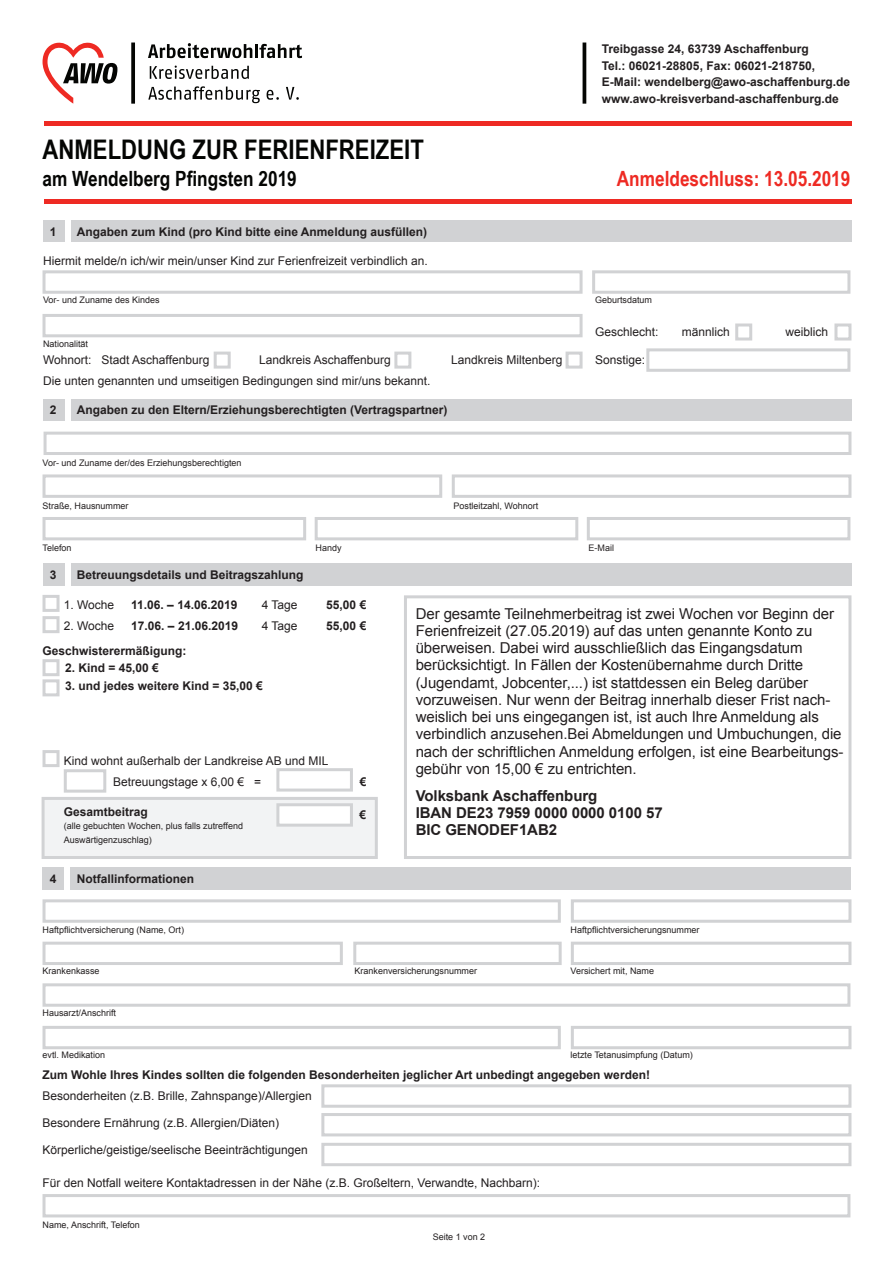
<style>
.page{position:relative;width:893px;height:1263px;background:#fff}
.page>*{position:absolute;margin:0;border:0;box-sizing:border-box;transform-origin:0 0}
.t1{font:700 27px "Arial Narrow";color:#040503}
.t2{font:700 21px "Arial Narrow";color:#040503}
.t3{font:700 21px "Arial Narrow";color:#ee2a23}
.t4{font:15px/17.2px "Arial";letter-spacing:-.005em;color:#231f20}
.t5{font:700 15px/17.2px "Arial";letter-spacing:-.005em;color:#231f20}
.t6{font:12px/21px "Arial";color:#231f20}
.t7{font:700 12px/16.5px "Arial";color:#231f20}
.t8{font:9px/13.5px "Arial";color:#231f20}
</style>
<div class="page">
<div style="left:71px;top:563px;width:780px;height:23px;background:#d1d2d4"></div>
<div style="left:44px;top:563px;width:21px;height:23px;background:#d1d2d4"></div>
<hr style="left:44px;top:121px;width:807px;height:4px;background:#ee2a23">
<hr style="left:44px;top:200px;width:807px;height:4px;background:#ee2a23">
<div style="left:42px;top:797px;width:336px;height:62px;background:#f2f3f4;border:3px solid #d1d2d4"></div>
<svg style="left:43px;top:42px;width:74px;height:62px"></svg>
<svg style="left:131px;top:43px;width:4px;height:61px"></svg>
<svg style="left:148px;top:86px;width:112px;height:17px"></svg>
<svg style="left:267px;top:90px;width:12px;height:10px"></svg>
<svg style="left:286px;top:87px;width:13px;height:13px"></svg>
<svg style="left:150px;top:66px;width:99px;height:13px"></svg>
<svg style="left:148px;top:43px;width:104px;height:15px"></svg>
<hr style="left:255px;top:44px;width:3px;height:14px;background:#040503">
<svg style="left:259px;top:44px;width:43px;height:14px"></svg>
<div style="left:43px;top:270px;width:540px;height:24px;border:3px solid #d1d2d4"></div>
<div style="left:592px;top:270px;width:258px;height:24px;border:3px solid #d1d2d4"></div>
<div style="left:43px;top:314px;width:540px;height:23px;border:3px solid #d1d2d4"></div>
<div style="left:735px;top:323px;width:17px;height:17px;border:3px solid #d1d2d4"></div>
<div style="left:834px;top:323px;width:17px;height:17px;border:3px solid #d1d2d4"></div>
<div style="left:71px;top:221px;width:780px;height:21px;background:#d1d2d4"></div>
<div style="left:44px;top:221px;width:21px;height:21px;background:#d1d2d4"></div>
<div style="left:71px;top:399px;width:780px;height:22px;background:#d1d2d4"></div>
<div style="left:44px;top:399px;width:21px;height:22px;background:#d1d2d4"></div>
<div style="left:44px;top:432px;width:807px;height:23px;border:3px solid #d1d2d4"></div>
<div style="left:43px;top:474px;width:399px;height:24px;border:3px solid #d1d2d4"></div>
<div style="left:452px;top:474px;width:399px;height:24px;border:3px solid #d1d2d4"></div>
<div style="left:43px;top:517px;width:263px;height:23px;border:3px solid #d1d2d4"></div>
<div style="left:315px;top:517px;width:263px;height:23px;border:3px solid #d1d2d4"></div>
<div style="left:587px;top:517px;width:263px;height:23px;border:3px solid #d1d2d4"></div>
<div style="left:571px;top:942px;width:280px;height:23px;border:3px solid #d1d2d4"></div>
<div style="left:571px;top:1026px;width:280px;height:23px;border:3px solid #d1d2d4"></div>
<div style="left:353px;top:942px;width:209px;height:23px;border:3px solid #d1d2d4"></div>
<div style="left:321px;top:1084px;width:530px;height:24px;border:3px solid #d1d2d4"></div>
<div style="left:43px;top:595px;width:17px;height:17px;border:3px solid #d1d2d4"></div>
<div style="left:43px;top:616px;width:17px;height:17px;border:3px solid #d1d2d4"></div>
<div style="left:43px;top:750px;width:17px;height:17px;border:3px solid #d1d2d4"></div>
<div style="left:64px;top:769px;width:42px;height:24px;border:3px solid #d1d2d4"></div>
<div style="left:276px;top:768px;width:77px;height:23px;border:3px solid #d1d2d4"></div>
<div style="left:276px;top:803px;width:77px;height:24px;background:#fff;border:3px solid #d1d2d4"></div>
<div style="left:214px;top:352px;width:17px;height:17px;border:3px solid #d1d2d4"></div>
<div style="left:394px;top:352px;width:17px;height:17px;border:3px solid #d1d2d4"></div>
<div style="left:566px;top:352px;width:17px;height:17px;border:3px solid #d1d2d4"></div>
<div style="left:646px;top:348px;width:204px;height:24px;border:3px solid #d1d2d4"></div>
<div style="left:571px;top:899px;width:280px;height:24px;border:3px solid #d1d2d4"></div>
<div style="left:321px;top:1113px;width:530px;height:23px;border:3px solid #d1d2d4"></div>
<div style="left:43px;top:942px;width:300px;height:23px;border:3px solid #d1d2d4"></div>
<div style="left:43px;top:983px;width:807px;height:24px;border:3px solid #d1d2d4"></div>
<div style="left:43px;top:1026px;width:518px;height:23px;border:3px solid #d1d2d4"></div>
<div style="left:70px;top:867px;width:780px;height:23px;background:#d1d2d4"></div>
<div style="left:43px;top:867px;width:21px;height:23px;background:#d1d2d4"></div>
<div style="left:43px;top:899px;width:518px;height:24px;border:3px solid #d1d2d4"></div>
<div style="left:43px;top:1194px;width:807px;height:23px;border:3px solid #d1d2d4"></div>
<div style="left:321px;top:1143px;width:530px;height:23px;border:3px solid #d1d2d4"></div>
<hr style="left:583px;top:43px;width:3px;height:61px;background:#040503">
<div style="left:43px;top:659px;width:17px;height:17px;border:3px solid #d1d2d4"></div>
<div style="left:43px;top:679px;width:17px;height:17px;border:3px solid #d1d2d4"></div>
<div style="left:404px;top:595px;width:447px;height:264px;border:3px solid #d1d2d4"></div>
<p class="t7" style="left:602px;top:41px;width:250px">Treibgasse 24, 63739 Aschaffenburg<br>Tel.: 06021-28805, Fax: 06021-218750, E-Mail: wendelberg@awo-aschaffenburg.de www.awo-kreisverband-aschaffenburg.de</p>
<h1 class="t1" style="left:43px;top:134px;width:383px">ANMELDUNG ZUR FERIENFREIZEIT</h1>
<h2 class="t2" style="left:43px;top:167px;width:256px">am Wendelberg Pfingsten 2019</h2>
<h2 class="t3" style="left:617px;top:167px;width:235px">Anmeldeschluss: 13.05.2019</h2>
<p class="t7" style="left:50px;top:224px;width:8px">1</p>
<p class="t7" style="left:77px;top:224px;width:352px">Angaben zum Kind (pro Kind bitte eine Anmeldung ausfüllen)</p>
<p class="t6" style="left:43px;top:250px;width:386px">Hiermit melde/n ich/wir mein/unser Kind zur Ferienfreizeit verbindlich an.</p>
<p class="t8" style="left:43px;top:293px;width:118px">Vor- und Zuname des Kindes</p>
<p class="t8" style="left:595px;top:293px;width:59px">Geburtsdatum</p>
<p class="t6" style="left:595px;top:322px;width:65px">Geschlecht:</p>
<p class="t6" style="left:682px;top:322px;width:50px">männlich</p>
<p class="t6" style="left:786px;top:322px;width:44px">weiblich</p>
<p class="t8" style="left:43px;top:338px;width:47px">Nationalität</p>
<p class="t6" style="left:43px;top:349px;width:168px">Wohnort: Stadt Aschaffenburg</p>
<p class="t6" style="left:259px;top:349px;width:133px">Landkreis Aschaffenburg</p>
<p class="t6" style="left:451px;top:349px;width:113px">Landkreis Miltenberg</p>
<p class="t6" style="left:595px;top:349px;width:52px">Sonstige:</p>
<p class="t6" style="left:43px;top:370px;width:389px">Die unten genannten und umseitigen Bedingungen sind mir/uns bekannt.</p>
<p class="t7" style="left:50px;top:402px;width:8px">2</p>
<p class="t7" style="left:77px;top:402px;width:372px">Angaben zu den Eltern/Erziehungsberechtigten (Vertragspartner)</p>
<p class="t8" style="left:43px;top:456px;width:201px">Vor- und Zuname der/des Erziehungsberechtigten</p>
<p class="t8" style="left:43px;top:499px;width:88px">Straße, Hausnummer</p>
<p class="t8" style="left:454px;top:499px;width:86px">Postleitzahl, Wohnort</p>
<p class="t8" style="left:43px;top:541px;width:31px">Telefon</p>
<p class="t8" style="left:316px;top:541px;width:28px">Handy</p>
<p class="t8" style="left:589px;top:541px;width:27px">E-Mail</p>
<p class="t7" style="left:50px;top:567px;width:8px">3</p>
<p class="t7" style="left:77px;top:567px;width:228px">Betreuungsdetails und Beitragszahlung</p>
<p class="t6" style="left:64px;top:594px;width:52px">1. Woche</p>
<p class="t7" style="left:131px;top:596px;width:108px">11.06. – 14.06.2019</p>
<p class="t6" style="left:262px;top:594px;width:37px">4 Tage</p>
<p class="t7" style="left:326px;top:596px;width:42px">55,00 €</p>
<p class="t6" style="left:64px;top:615px;width:52px">2. Woche</p>
<p class="t7" style="left:131px;top:617px;width:108px">17.06. – 21.06.2019</p>
<p class="t6" style="left:262px;top:615px;width:37px">4 Tage</p>
<p class="t7" style="left:326px;top:617px;width:42px">55,00 €</p>
<p class="t7" style="left:43px;top:643px;width:146px">Geschwisterermäßigung:</p>
<p class="t7" style="left:65px;top:660px;width:95px">2. Kind = 45,00 €</p>
<p class="t7" style="left:65px;top:678px;width:199px">3. und jedes weitere Kind = 35,00 €</p>
<p class="t6" style="left:113px;top:750px;width:217px;text-indent:-50px">Kind wohnt außerhalb der Landkreise AB und MIL<br>Betreuungstage x 6,00 € =</p>
<p class="t7" style="left:360px;top:773px;width:8px">€</p>
<p class="t7" style="left:64px;top:803px;width:86px">Gesamtbeitrag</p>
<p class="t7" style="left:360px;top:806px;width:8px">€</p>
<p class="t8" style="left:64px;top:819px;width:181px">(alle gebuchten Wochen, plus falls zutreffend<br>Auswärtigenzuschlag)</p>
<p class="t7" style="left:50px;top:871px;width:8px">4</p>
<p class="t7" style="left:77px;top:871px;width:119px">Notfallinformationen</p>
<p class="t4" style="left:416px;top:605px;width:429px">Der gesamte Teilnehmerbeitrag ist zwei Wochen vor Beginn der Ferienfreizeit (27.05.2019) auf das unten genannte Konto zu überweisen. Dabei wird ausschließlich das Eingangsdatum berücksichtigt. In Fällen der Kostenübernahme durch Dritte (Jugendamt, Jobcenter,...) ist stattdessen ein Beleg darüber vorzuweisen. Nur wenn der Beitrag innerhalb dieser Frist nach&shy;weislich bei uns eingegangen ist, ist auch Ihre Anmeldung als verbindlich anzusehen.Bei Abmeldungen und Umbuchungen, die nach der schriftlichen Anmeldung erfolgen, ist eine Bearbeitungs&shy;gebühr von 15,00 € zu entrichten.</p>
<p class="t5" style="left:416px;top:787px;width:248px">Volksbank Aschaffenburg<br>IBAN DE23 7959 0000 0000 0100 57<br>BIC GENODEF1AB2</p>
<p class="t8" style="left:43px;top:923px;width:143px">Haftpflichtversicherung (Name, Ort)</p>
<p class="t8" style="left:571px;top:923px;width:131px">Haftpflichtversicherungsnummer</p>
<p class="t8" style="left:43px;top:964px;width:59px">Krankenkasse</p>
<p class="t8" style="left:355px;top:964px;width:124px">Krankenversicherungsnummer</p>
<p class="t8" style="left:571px;top:964px;width:85px">Versichert mit, Name</p>
<p class="t8" style="left:43px;top:1006px;width:75px">Hausarzt/Anschrift</p>
<p class="t8" style="left:43px;top:1048px;width:64px">evtl. Medikation</p>
<p class="t8" style="left:571px;top:1048px;width:124px">letzte Tetanusimpfung (Datum)</p>
<p class="t7" style="left:43px;top:1067px;width:609px">Zum Wohle Ihres Kindes sollten die folgenden Besonderheiten jeglicher Art unbedingt angegeben werden!</p>
<p class="t6" style="left:43px;top:1085px;width:271px">Besonderheiten (z.B. Brille, Zahnspange)/Allergien</p>
<p class="t6" style="left:43px;top:1112px;width:238px">Besondere Ernährung (z.B. Allergien/Diäten)</p>
<p class="t6" style="left:43px;top:1139px;width:267px">Körperliche/geistige/seelische Beeinträchtigungen</p>
<p class="t6" style="left:43px;top:1172px;width:499px">Für den Notfall weitere Kontaktadressen in der Nähe (z.B. Großeltern, Verwandte, Nachbarn):</p>
<p class="t8" style="left:43px;top:1218px;width:99px">Name, Anschrift, Telefon</p>
<p class="t8" style="left:433px;top:1230px;width:54px">Seite 1 von 2</p>
</div>
